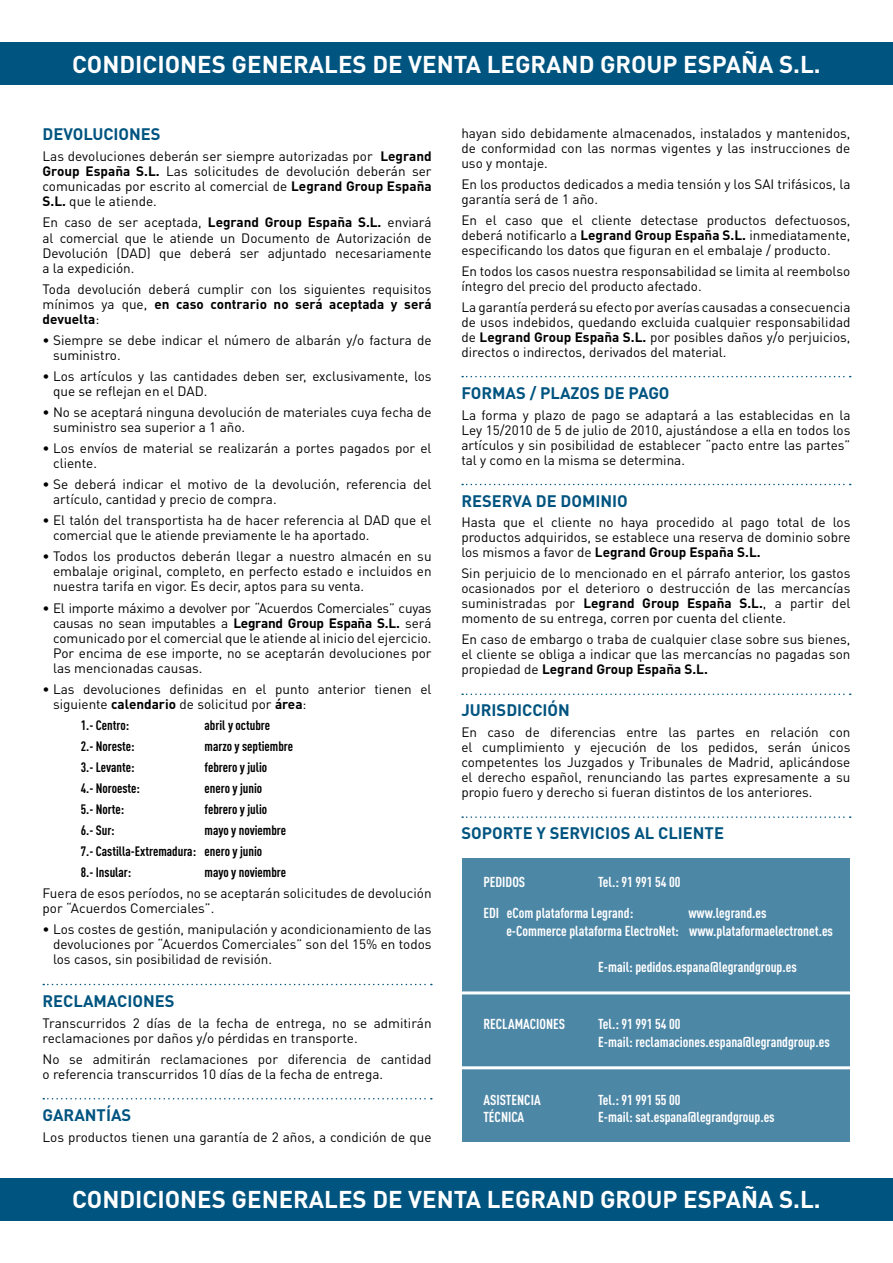
<style>
.page{position:relative;width:893px;height:1263px;background:#fff}
.page>*{position:absolute;margin:0;border:0;box-sizing:border-box;transform-origin:0 0}
.t1{font:700 24px "DIN Pro";color:#fff}
.t2{font:700 16.5px "DIN Pro";color:#005480}
.t3{font:700 condensed 14.25px/17.7px "DIN Pro";color:#fff}
.t4{font:13.5px/15px "DIN Pro";color:#000;text-align:justify}
.t5{font:700 condensed 13.5px/21px "DIN Pro";color:#000}
.s1{font-weight:700}
</style>
<div class="page">
<svg style="left:43px;top:984px;width:389px;height:1px"></svg>
<svg style="left:43px;top:1098px;width:389px;height:1px"></svg>
<svg style="left:462px;top:376px;width:389px;height:1px"></svg>
<svg style="left:462px;top:484px;width:389px;height:1px"></svg>
<svg style="left:462px;top:693px;width:389px;height:2px"></svg>
<svg style="left:462px;top:816px;width:389px;height:2px"></svg>
<div style="left:0;top:43px;width:893px;height:42px;background:#005480"></div>
<div style="left:0;top:1178px;width:893px;height:42px;background:#005480"></div>
<div style="left:462px;top:858px;width:388px;height:284px;background:#4d87a6"></div>
<hr style="left:461px;top:991px;width:390px;height:3px;background:#fff">
<hr style="left:461px;top:1066px;width:390px;height:3px;background:#fff">
<h1 class="t1" style="left:72px;top:44px;width:750px">CONDICIONES GENERALES DE VENTA LEGRAND GROUP ESPAÑA S.L.</h1>
<p class="t2" style="left:43px;top:120px;width:120px">DEVOLUCIONES</p>
<p class="t4" style="left:43px;top:148px;width:391px">Las devoluciones deberán ser siempre autorizadas por <span class="s1">Legrand Group España S.L.</span> Las solicitudes de devolución deberán ser comunicadas por escrito al comercial de <span class="s1">Legrand Group España S.L.</span> que le atiende.</p>
<p class="t4" style="left:43px;top:214px;width:391px">En caso de ser aceptada, <span class="s1">Legrand Group España S.L.</span> enviará al comercial que le atiende un Documento de Autorización de Devolución (DAD) que deberá ser adjuntado necesariamente a la expedición.</p>
<p class="t4" style="left:43px;top:281px;width:391px">Toda devolución deberá cumplir con los siguientes requisitos mínimos ya que, <span class="s1">en caso contrario no será aceptada y será devuelta</span>:</p>
<p class="t4" style="left:53px;top:332px;width:380px;text-indent:-11px">• Siempre se debe indicar el número de albarán y/o factura de suministro.</p>
<p class="t4" style="left:53px;top:368px;width:380px;text-indent:-11px">• Los artículos y las cantidades deben ser, exclusivamente, los que se reflejan en el DAD.</p>
<p class="t4" style="left:53px;top:404px;width:380px;text-indent:-11px">• No se aceptará ninguna devolución de materiales cuya fecha de suministro sea superior a 1 año.</p>
<p class="t4" style="left:53px;top:440px;width:380px;text-indent:-11px">• Los envíos de material se realizarán a portes pagados por el cliente.</p>
<p class="t4" style="left:53px;top:476px;width:380px;text-indent:-11px">• Se deberá indicar el motivo de la devolución, referencia del artículo, cantidad y precio de compra.</p>
<p class="t4" style="left:53px;top:512px;width:380px;text-indent:-11px">• El talón del transportista ha de hacer referencia al DAD que el comercial que le atiende previamente le ha aportado.</p>
<p class="t4" style="left:53px;top:548px;width:380px;text-indent:-11px">• Todos los productos deberán llegar a nuestro almacén en su embalaje original, completo, en perfecto estado e incluidos en nuestra tarifa en vigor. Es decir, aptos para su venta.</p>
<p class="t4" style="left:53px;top:600px;width:380px;text-indent:-11px">• El importe máximo a devolver por “Acuerdos Comerciales” cuyas causas no sean imputables a <span class="s1">Legrand Group España S.L.</span> será comunicado por el comercial que le atiende al inicio del ejercicio.<br>Por encima de ese importe, no se aceptarán devoluciones por las mencionadas causas.</p>
<p class="t4" style="left:53px;top:681px;width:380px;text-indent:-11px">• Las devoluciones definidas en el punto anterior tienen el siguiente <span class="s1">calendario</span> de solicitud por <span class="s1">área</span>:</p>
<p class="t5" style="left:81px;top:713px;width:50px">1.- Centro:</p>
<p class="t5" style="left:205px;top:713px;width:67px">abril y octubre</p>
<p class="t5" style="left:81px;top:734px;width:55px">2.- Noreste:</p>
<p class="t5" style="left:205px;top:734px;width:90px">marzo y septiembre</p>
<p class="t5" style="left:81px;top:755px;width:55px">3.- Levante:</p>
<p class="t5" style="left:205px;top:755px;width:64px">febrero y julio</p>
<p class="t5" style="left:81px;top:776px;width:61px">4.- Noroeste:</p>
<p class="t5" style="left:205px;top:776px;width:59px">enero y junio</p>
<p class="t5" style="left:81px;top:797px;width:45px">5.- Norte:</p>
<p class="t5" style="left:205px;top:797px;width:64px">febrero y julio</p>
<p class="t5" style="left:81px;top:818px;width:35px">6.- Sur:</p>
<p class="t5" style="left:81px;top:818px;width:207px;text-indent:124px">mayo y noviembre<br>7.- Castilla-Extremadura: enero y junio<br>8.- Insular:</p>
<p class="t5" style="left:205px;top:860px;width:83px">mayo y noviembre</p>
<p class="t4" style="left:43px;top:885px;width:391px">Fuera de esos períodos, no se aceptarán solicitudes de devolución por “Acuerdos Comerciales”.</p>
<p class="t4" style="left:53px;top:921px;width:380px;text-indent:-11px">• Los costes de gestión, manipulación y acondicionamiento de las devoluciones por “Acuerdos Comerciales” son del 15% en todos los casos, sin posibilidad de revisión.</p>
<p class="t2" style="left:43px;top:987px;width:134px">RECLAMACIONES</p>
<p class="t4" style="left:43px;top:1014px;width:391px">Transcurridos 2 días de la fecha de entrega, no se admitirán reclamaciones por daños y/o pérdidas en transporte.</p>
<p class="t4" style="left:43px;top:1051px;width:391px">No se admitirán reclamaciones por diferencia de cantidad o referencia transcurridos 10 días de la fecha de entrega.</p>
<p class="t2" style="left:43px;top:1101px;width:90px">GARANTÍAS</p>
<p class="t4" style="left:43px;top:1129px;width:391px">Los productos tienen una garantía de 2 años, a condición de que</p>
<p class="t4" style="left:461px;top:125px;width:391px">hayan sido debidamente almacenados, instalados y mantenidos, de conformidad con las normas vigentes y las instrucciones de uso y montaje.</p>
<p class="t4" style="left:461px;top:176px;width:391px">En los productos dedicados a media tensión y los SAI trifásicos, la garantía será de 1 año.</p>
<p class="t4" style="left:461px;top:212px;width:391px">En el caso que el cliente detectase productos defectuosos, deberá notificarlo a <span class="s1">Legrand Group España S.L.</span> inmediatamente, especificando los datos que figuran en el embalaje / producto.</p>
<p class="t4" style="left:461px;top:263px;width:391px">En todos los casos nuestra responsabilidad se limita al reembolso íntegro del precio del producto afectado.</p>
<p class="t4" style="left:461px;top:299px;width:391px">La garantía perderá su efecto por averías causadas a consecuencia de usos indebidos, quedando excluida cualquier responsabilidad de <span class="s1">Legrand Group España S.L.</span> por posibles daños y/o perjuicios, directos o indirectos, derivados del material.</p>
<p class="t2" style="left:461px;top:379px;width:210px">FORMAS / PLAZOS DE PAGO</p>
<p class="t4" style="left:461px;top:407px;width:391px">La forma y plazo de pago se adaptará a las establecidas en la Ley 15/2010 de 5 de julio de 2010, ajustándose a ella en todos los artículos y sin posibilidad de establecer “pacto entre las partes” tal y como en la misma se determina.</p>
<p class="t2" style="left:461px;top:487px;width:168px">RESERVA DE DOMINIO</p>
<p class="t4" style="left:461px;top:514px;width:391px">Hasta que el cliente no haya procedido al pago total de los productos adquiridos, se establece una reserva de dominio sobre los mismos a favor de <span class="s1">Legrand Group España S.L.</span></p>
<p class="t4" style="left:461px;top:565px;width:391px">Sin perjuicio de lo mencionado en el párrafo anterior, los gastos ocasionados por el deterioro o destrucción de las mercancías suministradas por <span class="s1">Legrand Group España S.L.</span>, a partir del momento de su entrega, corren por cuenta del cliente.</p>
<p class="t4" style="left:461px;top:631px;width:391px">En caso de embargo o traba de cualquier clase sobre sus bienes, el cliente se obliga a indicar que las mercancías no pagadas son propiedad de <span class="s1">Legrand Group España S.L.</span></p>
<p class="t2" style="left:461px;top:696px;width:110px">JURISDICCIÓN</p>
<p class="t4" style="left:461px;top:724px;width:391px">En caso de diferencias entre las partes en relación con el cumplimiento y ejecución de los pedidos, serán únicos competentes los Juzgados y Tribunales de Madrid, aplicándose el derecho español, renunciando las partes expresamente a su propio fuero y derecho si fueran distintos de los anteriores.</p>
<p class="t2" style="left:461px;top:819px;width:264px">SOPORTE Y SERVICIOS AL CLIENTE</p>
<p class="t3" style="left:483px;top:872px;width:43px">PEDIDOS</p>
<p class="t3" style="left:483px;top:865px;width:199px;line-height:31.2px;text-indent:115px">Tel.: 91 991 54 00<br>EDI eCom plataforma Legrand:</p>
<p class="t3" style="left:506px;top:903px;width:328px;text-indent:182px">www.legrand.es<br>e-Commerce plataforma ElectroNet: www.plataformaelectronet.es</p>
<p class="t3" style="left:598px;top:956px;width:200px">E-mail: pedidos.espana@legrandgroup.es</p>
<p class="t3" style="left:483px;top:1014px;width:83px">RECLAMACIONES</p>
<p class="t3" style="left:598px;top:1014px;width:233px">Tel.: 91 991 54 00<br>E-mail: reclamaciones.espana@legrandgroup.es</p>
<p class="t3" style="left:483px;top:1089px;width:59px">ASISTENCIA</p>
<p class="t3" style="left:598px;top:1089px;width:84px">Tel.: 91 991 55 00</p>
<p class="t3" style="left:483px;top:1107px;width:42px">TÉCNICA</p>
<p class="t3" style="left:598px;top:1107px;width:178px">E-mail: sat.espana@legrandgroup.es</p>
<h1 class="t1" style="left:72px;top:1180px;width:750px">CONDICIONES GENERALES DE VENTA LEGRAND GROUP ESPAÑA S.L.</h1>
</div>
